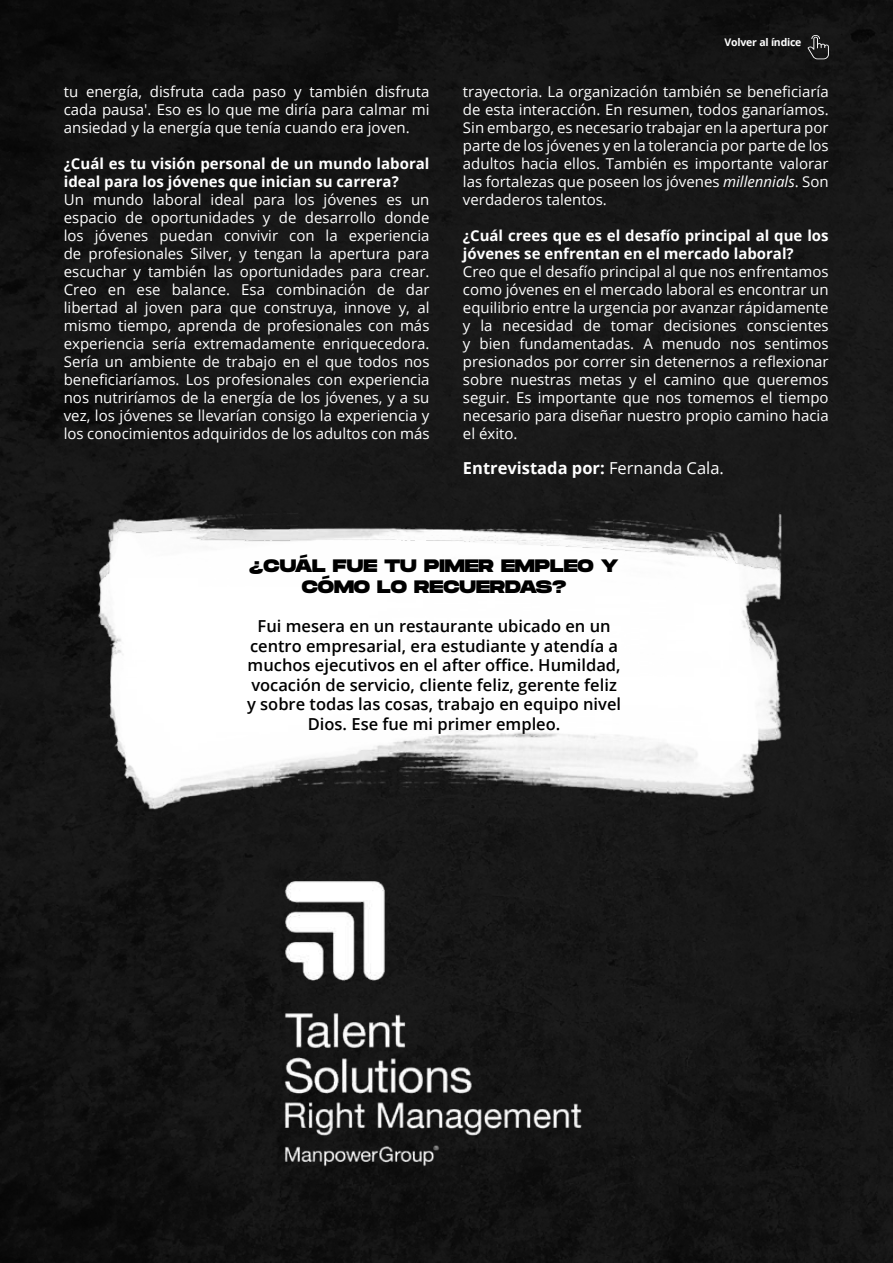
<style>
.page{position:relative;width:893px;height:1263px;background:#161616}
.page>*{position:absolute;margin:0;border:0;box-sizing:border-box;transform-origin:0 0}
.t1{font:800 18px/21px "Monument Extended";color:#000;text-align:center}
.t2{font:600 16.5px/19.5px "Open Sans";color:#000;text-align:center}
.t3{font:700 16.5px "Open Sans";color:#fff}
.t4{font:15px/18px "Open Sans";color:#fff;text-align:justify}
.t5{font:700 15px/18px "Open Sans";color:#fff}
.t6{font:700 10.5px "Open Sans";letter-spacing:-.02em;color:#fff}
.s1{font-style:italic}
.s2{font-weight:400}
</style>
<div class="page">
<img style="left:266px;top:857px;width:340px;height:329px">
<div style="left:91px;top:480px;width:693px;height:12px;background:#191919"></div>
<img style="left:91px;top:492px;width:693px;height:329px">
<svg style="left:807px;top:35px;width:22px;height:24px"></svg>
<p class="t4" style="left:64px;top:82px;width:367px">tu energía, disfruta cada paso y también disfruta cada pausa'. Eso es lo que me diría para calmar mi ansiedad y la energía que tenía cuando era joven.</p>
<p class="t5" style="left:64px;top:154px;width:367px">¿Cuál es tu visión personal de un mundo laboral ideal para los jóvenes que inician su carrera?</p>
<p class="t4" style="left:64px;top:190px;width:367px">Un mundo laboral ideal para los jóvenes es un espacio de oportunidades y de desarrollo donde los jóvenes puedan convivir con la experiencia de profesionales Silver, y tengan la apertura para escuchar y también las oportunidades para crear.<br>Creo en ese balance. Esa combinación de dar libertad al joven para que construya, innove y, al mismo tiempo, aprenda de profesionales con más experiencia sería extremadamente enriquecedora.<br>Sería un ambiente de trabajo en el que todos nos beneficiaríamos. Los profesionales con experiencia nos nutriríamos de la energía de los jóvenes, y a su vez, los jóvenes se llevarían consigo la experiencia y los conocimientos adquiridos de los adultos con más</p>
<p class="t6" style="left:725px;top:35px;width:78px">Volver al índice</p>
<p class="t4" style="left:463px;top:82px;width:367px">trayectoria. La organización también se beneficiaría de esta interacción. En resumen, todos ganaríamos.<br>Sin embargo, es necesario trabajar en la apertura por parte de los jóvenes y en la tolerancia por parte de los adultos hacia ellos. También es importante valorar las fortalezas que poseen los jóvenes <span class="s1">millennials</span>. Son verdaderos talentos.</p>
<p class="t5" style="left:463px;top:226px;width:367px">¿Cuál crees que es el desafío principal al que los jóvenes se enfrentan en el mercado laboral?</p>
<p class="t4" style="left:463px;top:262px;width:367px">Creo que el desafío principal al que nos enfrentamos como jóvenes en el mercado laboral es encontrar un equilibrio entre la urgencia por avanzar rápidamente y la necesidad de tomar decisiones conscientes y bien fundamentadas. A menudo nos sentimos presionados por correr sin detenernos a reflexionar sobre nuestras metas y el camino que queremos seguir. Es importante que nos tomemos el tiempo necesario para diseñar nuestro propio camino hacia el éxito.</p>
<p class="t3" style="left:463px;top:457px;width:262px">Entrevistada por: <span class="s2">Fernanda Cala.</span></p>
<p class="t1" style="left:249px;top:555px;width:371px">¿CUÁL FUE TU PIMER EMPLEO Y<br>CÓMO LO RECUERDAS?</p>
<p class="t2" style="left:247px;top:616px;width:376px">Fui mesera en un restaurante ubicado en un centro empresarial, era estudiante y atendía a muchos ejecutivos en el after office. Humildad, vocación de servicio, cliente feliz, gerente feliz y sobre todas las cosas, trabajo en equipo nivel Dios. Ese fue mi primer empleo.</p>
</div>
